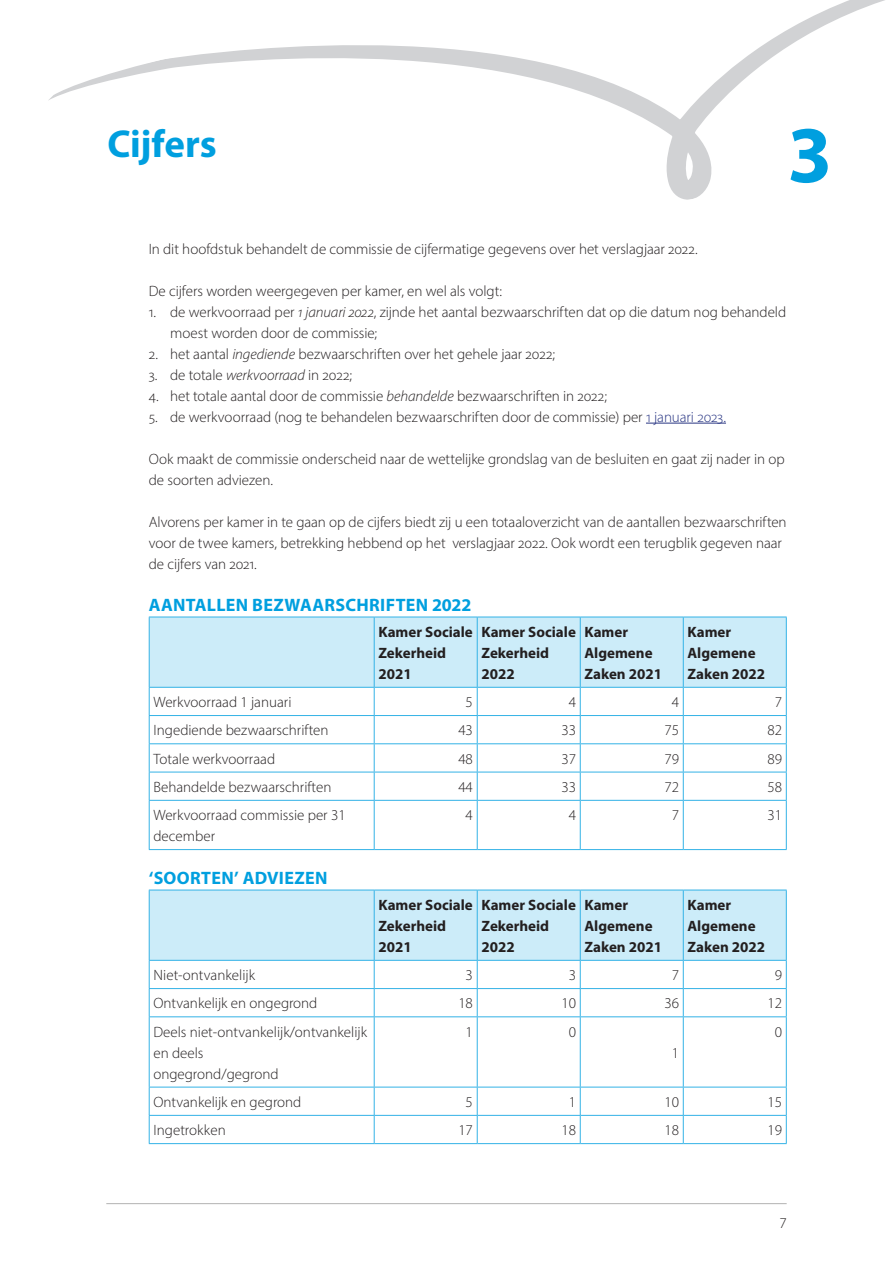
<style>
.page{position:relative;width:893px;height:1263px;background:#fff}
.page>*{position:absolute;margin:0;border:0;box-sizing:border-box;transform-origin:0 0}
.t1{font:700 81px "Myriad Pro";color:#009fdf}
.kop{font:700 39px "Myriad Pro";letter-spacing:-.005em;color:#009fdf}
.tussenkop_1{font:700 18px "Myriad Pro";letter-spacing:.02em;color:#009fdf}
.platte_tekst{font:300 15px/21px "Myriad Pro";letter-spacing:-.005em;color:#231f20}
.tabel_rij{font:300 15px/21px "Myriad Pro";color:#231f20}
.tabel_koprij{font:700 15px/21px "Myriad Pro";color:#231f20}
.s1{font-style:italic}
.s2{color:#283583}
</style>
<div class="page">
<hr style="left:106px;top:1203px;width:681px;height:1px;background:#b2b2b2">
<svg style="left:49px;top:0;width:836px;height:200px"></svg>
<hr style="left:646px;top:423px;width:80px;height:1px;background:#283583">
<svg style="left:149px;top:617px;width:638px;height:183px"></svg>
<hr style="left:149px;top:800px;width:225px;height:1px;background:#33b2e6">
<hr style="left:149px;top:801px;width:1px;height:48px;background:#33b2e6">
<hr style="left:374px;top:800px;width:103px;height:1px;background:#33b2e6">
<hr style="left:374px;top:801px;width:1px;height:48px;background:#33b2e6">
<hr style="left:477px;top:800px;width:103px;height:1px;background:#33b2e6">
<hr style="left:477px;top:801px;width:1px;height:48px;background:#33b2e6">
<hr style="left:580px;top:800px;width:103px;height:1px;background:#33b2e6">
<hr style="left:580px;top:801px;width:1px;height:48px;background:#33b2e6">
<hr style="left:683px;top:800px;width:104px;height:1px;background:#33b2e6">
<hr style="left:683px;top:801px;width:1px;height:48px;background:#33b2e6">
<hr style="left:786px;top:801px;width:1px;height:48px;background:#33b2e6">
<hr style="left:149px;top:849px;width:225px;height:1px;background:#33b2e6">
<hr style="left:374px;top:849px;width:103px;height:1px;background:#33b2e6">
<hr style="left:477px;top:849px;width:103px;height:1px;background:#33b2e6">
<hr style="left:580px;top:849px;width:103px;height:1px;background:#33b2e6">
<hr style="left:683px;top:849px;width:104px;height:1px;background:#33b2e6">
<svg style="left:149px;top:890px;width:638px;height:126px"></svg>
<hr style="left:149px;top:1016px;width:225px;height:1px;background:#33b2e6">
<hr style="left:149px;top:1017px;width:1px;height:70px;background:#33b2e6">
<hr style="left:374px;top:1016px;width:103px;height:1px;background:#33b2e6">
<hr style="left:374px;top:1017px;width:1px;height:70px;background:#33b2e6">
<hr style="left:477px;top:1016px;width:103px;height:1px;background:#33b2e6">
<hr style="left:477px;top:1017px;width:1px;height:70px;background:#33b2e6">
<hr style="left:580px;top:1016px;width:103px;height:1px;background:#33b2e6">
<hr style="left:580px;top:1017px;width:1px;height:70px;background:#33b2e6">
<hr style="left:683px;top:1016px;width:104px;height:1px;background:#33b2e6">
<hr style="left:683px;top:1017px;width:1px;height:70px;background:#33b2e6">
<hr style="left:786px;top:1017px;width:1px;height:70px;background:#33b2e6">
<hr style="left:149px;top:1087px;width:225px;height:1px;background:#33b2e6">
<hr style="left:374px;top:1087px;width:103px;height:1px;background:#33b2e6">
<hr style="left:477px;top:1087px;width:103px;height:1px;background:#33b2e6">
<hr style="left:580px;top:1087px;width:103px;height:1px;background:#33b2e6">
<hr style="left:683px;top:1087px;width:104px;height:1px;background:#33b2e6">
<hr style="left:149px;top:1115px;width:225px;height:1px;background:#33b2e6">
<svg style="left:149px;top:1087px;width:1px;height:56px"></svg>
<hr style="left:374px;top:1115px;width:103px;height:1px;background:#33b2e6">
<svg style="left:374px;top:1087px;width:1px;height:56px"></svg>
<hr style="left:477px;top:1115px;width:103px;height:1px;background:#33b2e6">
<svg style="left:477px;top:1087px;width:1px;height:56px"></svg>
<hr style="left:580px;top:1115px;width:103px;height:1px;background:#33b2e6">
<svg style="left:580px;top:1087px;width:1px;height:56px"></svg>
<hr style="left:683px;top:1115px;width:104px;height:1px;background:#33b2e6">
<svg style="left:683px;top:1087px;width:1px;height:56px"></svg>
<svg style="left:786px;top:1087px;width:1px;height:56px"></svg>
<hr style="left:149px;top:1143px;width:225px;height:1px;background:#33b2e6">
<hr style="left:374px;top:1143px;width:103px;height:1px;background:#33b2e6">
<hr style="left:477px;top:1143px;width:103px;height:1px;background:#33b2e6">
<hr style="left:580px;top:1143px;width:103px;height:1px;background:#33b2e6">
<hr style="left:683px;top:1143px;width:104px;height:1px;background:#33b2e6">
<h1 class="kop" style="left:107px;top:118px;width:111px">Cijfers</h1>
<h1 class="t1" style="left:787px;top:102px;width:46px">3</h1>
<p class="platte_tekst" style="left:149px;top:238px;width:550px">In dit hoofdstuk behandelt de commissie de cijfermatige gegevens over het verslagjaar 2022.</p>
<p class="platte_tekst" style="left:149px;top:280px;width:355px">De cijfers worden weergegeven per kamer, en wel als volgt:</p>
<p class="platte_tekst" style="left:170px;top:301px;width:618px;text-indent:-21px">1. de werkvoorraad per <span class="s1">1 januari 2022</span>, zijnde het aantal bezwaarschriften dat op die datum nog behandeld moest worden door de commissie;</p>
<p class="platte_tekst" style="left:149px;top:343px;width:408px">2. het aantal <span class="s1">ingediende</span> bezwaarschriften over het gehele jaar 2022;</p>
<p class="platte_tekst" style="left:149px;top:364px;width:205px">3. de totale <span class="s1">werkvoorraad</span> in 2022;</p>
<p class="platte_tekst" style="left:149px;top:385px;width:460px">4. het totale aantal door de commissie <span class="s1">behandelde</span> bezwaarschriften in 2022;</p>
<p class="platte_tekst" style="left:149px;top:406px;width:579px">5. de werkvoorraad (nog te behandelen bezwaarschriften door de commissie) per <span class="s2">1 januari 2023.</span></p>
<p class="platte_tekst" style="left:149px;top:448px;width:637px">Ook maakt de commissie onderscheid naar de wettelijke grondslag van de besluiten en gaat zij nader in op de soorten adviezen.</p>
<p class="platte_tekst" style="left:149px;top:511px;width:639px">Alvorens per kamer in te gaan op de cijfers biedt zij u een totaaloverzicht van de aantallen bezwaarschriften voor de twee kamers, betrekking hebbend op het verslagjaar 2022. Ook wordt een terugblik gegeven naar de cijfers van 2021.</p>
<h2 class="tussenkop_1" style="left:149px;top:593px;width:324px">AANTALLEN BEZWAARSCHRIFTEN 2022</h2>
<p class="tabel_koprij" style="left:378px;top:621px;width:96px">Kamer Sociale<br>Zekerheid<br>2021</p>
<p class="tabel_koprij" style="left:481px;top:621px;width:96px">Kamer Sociale<br>Zekerheid<br>2022</p>
<p class="tabel_koprij" style="left:584px;top:621px;width:45px">Kamer</p>
<p class="tabel_koprij" style="left:687px;top:621px;width:45px">Kamer</p>
<p class="tabel_koprij" style="left:687px;top:642px;width:70px">Algemene</p>
<p class="tabel_koprij" style="left:687px;top:663px;width:79px">Zaken 2022</p>
<p class="tabel_koprij" style="left:584px;top:642px;width:70px">Algemene</p>
<p class="tabel_koprij" style="left:584px;top:663px;width:79px">Zaken 2021</p>
<p class="tabel_rij" style="left:153px;top:691px;width:140px">Werkvoorraad 1 januari</p>
<p class="tabel_rij" style="left:466px;top:691px;width:9px">5</p>
<p class="tabel_rij" style="left:569px;top:691px;width:9px">4</p>
<p class="tabel_rij" style="left:672px;top:691px;width:9px">4</p>
<p class="tabel_rij" style="left:775px;top:691px;width:9px">7</p>
<p class="tabel_rij" style="left:153px;top:720px;width:177px">Ingediende bezwaarschriften</p>
<p class="tabel_rij" style="left:458px;top:720px;width:16px">43</p>
<p class="tabel_rij" style="left:561px;top:720px;width:16px">33</p>
<p class="tabel_rij" style="left:664px;top:720px;width:16px">75</p>
<p class="tabel_rij" style="left:767px;top:720px;width:16px">82</p>
<p class="tabel_rij" style="left:153px;top:748px;width:123px">Totale werkvoorraad</p>
<p class="tabel_rij" style="left:458px;top:748px;width:16px">48</p>
<p class="tabel_rij" style="left:561px;top:748px;width:16px">37</p>
<p class="tabel_rij" style="left:664px;top:748px;width:16px">79</p>
<p class="tabel_rij" style="left:767px;top:748px;width:16px">89</p>
<p class="tabel_rij" style="left:153px;top:776px;width:180px">Behandelde bezwaarschriften</p>
<p class="tabel_rij" style="left:458px;top:776px;width:16px">44</p>
<p class="tabel_rij" style="left:561px;top:776px;width:16px">33</p>
<p class="tabel_rij" style="left:664px;top:776px;width:16px">72</p>
<p class="tabel_rij" style="left:767px;top:776px;width:16px">58</p>
<p class="tabel_rij" style="left:153px;top:804px;width:194px">Werkvoorraad commissie per 31 december</p>
<p class="tabel_rij" style="left:466px;top:804px;width:9px">4</p>
<p class="tabel_rij" style="left:569px;top:804px;width:9px">4</p>
<p class="tabel_rij" style="left:672px;top:804px;width:9px">7</p>
<p class="tabel_rij" style="left:767px;top:804px;width:16px">31</p>
<h2 class="tussenkop_1" style="left:149px;top:866px;width:180px">‘SOORTEN’ ADVIEZEN</h2>
<p class="tabel_koprij" style="left:378px;top:894px;width:96px">Kamer Sociale<br>Zekerheid<br>2021</p>
<p class="tabel_koprij" style="left:481px;top:894px;width:96px">Kamer Sociale<br>Zekerheid<br>2022</p>
<p class="tabel_koprij" style="left:584px;top:894px;width:45px">Kamer</p>
<p class="tabel_koprij" style="left:687px;top:894px;width:45px">Kamer</p>
<p class="tabel_koprij" style="left:687px;top:915px;width:70px">Algemene</p>
<p class="tabel_koprij" style="left:687px;top:936px;width:79px">Zaken 2022</p>
<p class="tabel_koprij" style="left:584px;top:915px;width:70px">Algemene</p>
<p class="tabel_koprij" style="left:584px;top:936px;width:79px">Zaken 2021</p>
<p class="tabel_rij" style="left:153px;top:964px;width:103px">Niet-ontvankelijk</p>
<p class="tabel_rij" style="left:466px;top:964px;width:9px">3</p>
<p class="tabel_rij" style="left:569px;top:964px;width:9px">3</p>
<p class="tabel_rij" style="left:672px;top:964px;width:9px">7</p>
<p class="tabel_rij" style="left:775px;top:964px;width:9px">9</p>
<p class="tabel_rij" style="left:153px;top:993px;width:166px">Ontvankelijk en ongegrond</p>
<p class="tabel_rij" style="left:458px;top:993px;width:16px">18</p>
<p class="tabel_rij" style="left:561px;top:993px;width:16px">10</p>
<p class="tabel_rij" style="left:664px;top:993px;width:16px">36</p>
<p class="tabel_rij" style="left:767px;top:993px;width:16px">12</p>
<p class="tabel_rij" style="left:153px;top:1021px;width:215px">Deels niet-ontvankelijk/ontvankelijk en deels</p>
<p class="tabel_rij" style="left:153px;top:1063px;width:127px">ongegrond/gegrond</p>
<p class="tabel_rij" style="left:466px;top:1021px;width:9px">1</p>
<p class="tabel_rij" style="left:569px;top:1021px;width:9px">0</p>
<p class="tabel_rij" style="left:775px;top:1021px;width:9px">0</p>
<p class="tabel_rij" style="left:672px;top:1042px;width:9px">1</p>
<p class="tabel_rij" style="left:153px;top:1091px;width:149px">Ontvankelijk en gegrond</p>
<p class="tabel_rij" style="left:466px;top:1091px;width:9px">5</p>
<p class="tabel_rij" style="left:569px;top:1091px;width:9px">1</p>
<p class="tabel_rij" style="left:664px;top:1091px;width:16px">10</p>
<p class="tabel_rij" style="left:767px;top:1091px;width:16px">15</p>
<p class="tabel_rij" style="left:153px;top:1119px;width:74px">Ingetrokken</p>
<p class="tabel_rij" style="left:458px;top:1119px;width:16px">17</p>
<p class="tabel_rij" style="left:561px;top:1119px;width:16px">18</p>
<p class="tabel_rij" style="left:664px;top:1119px;width:16px">18</p>
<p class="tabel_rij" style="left:767px;top:1119px;width:16px">19</p>
<p class="platte_tekst" style="left:779px;top:1212px;width:9px">7</p>
</div>
